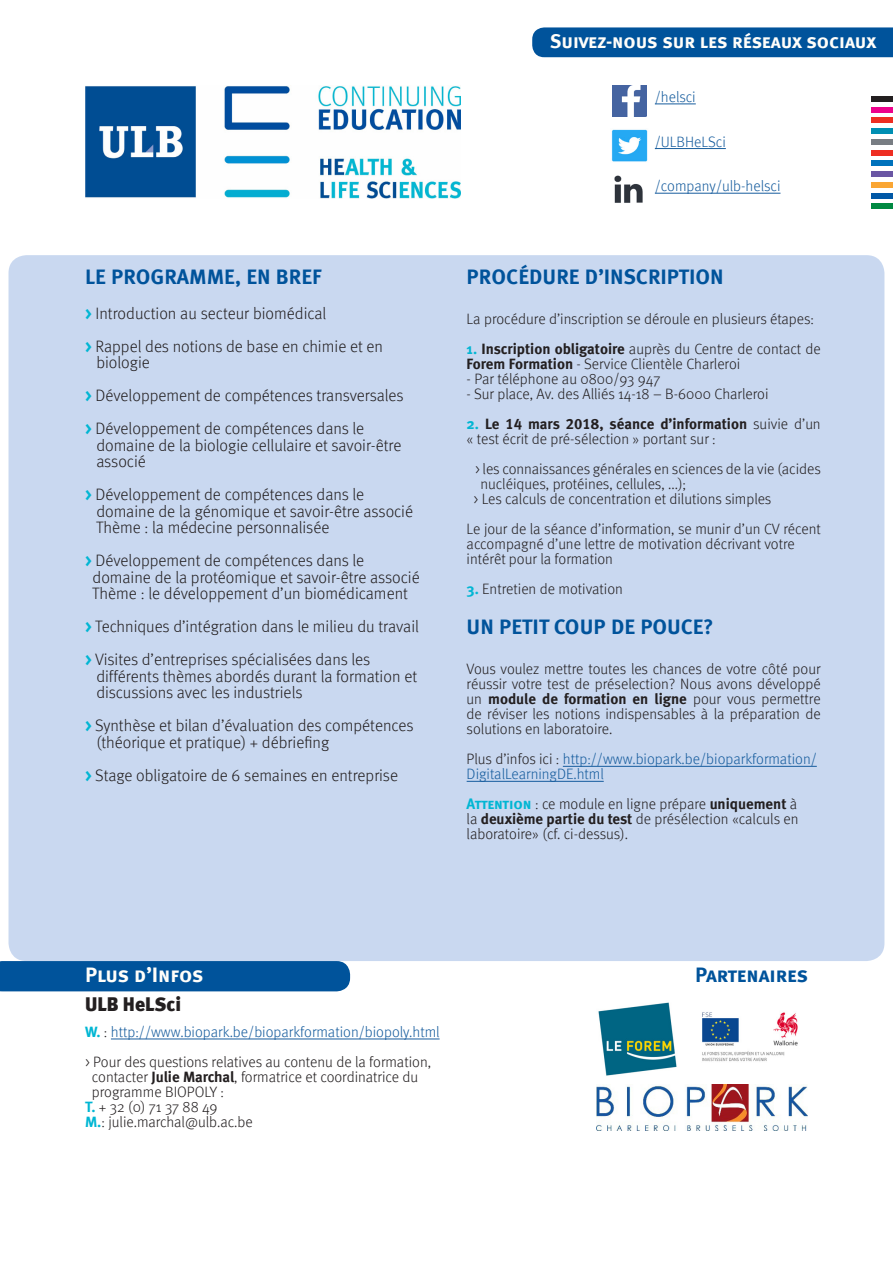
<style>
.page{position:relative;width:893px;height:1263px;background:#fff}
.page>*{position:absolute;margin:0;border:0;box-sizing:border-box;transform-origin:0 0}
.t1{font:21px "Meta Bold LF Caps";color:#00539b}
.t2{font:21px "Meta Bold LF Caps";letter-spacing:-.01em;color:#fffefa}
.t3{font:19.5px "Meta Bold LF Caps";letter-spacing:-.005em;color:#fffefa}
.t4{font:900 19.5px "Meta";color:#231f20}
.t5{font:300 16.5px "Meta";color:#231f20}
.t6{font:300 15px/15px "Meta";color:#231f20}
.t7{font:300 15px/15px "Meta";color:#175d9e}
.s1{font-size:22.5px;color:#00539b}
.s2{font-weight:700;color:#01b6d3}
.s3{font-family:"Meta Bold LF";font-weight:400}
.s4{font-weight:700}
.s5{color:#231f20}
.s6{font-family:"Meta Bold LF Caps";font-weight:400;color:#01b6d3}
</style>
<div class="page">
<div style="left:9px;top:255px;width:875px;height:706px;background:#c9d8f0;border-radius:18px"></div>
<div style="left:0;top:961px;width:350px;height:30px;background:#00539b"></div>
<hr style="left:111px;top:1039px;width:329px;height:1px;background:#175d9e">
<div style="left:532px;top:27px;width:361px;height:30px;background:#00539b"></div>
<img style="left:612px;top:85px;width:34px;height:32px">
<img style="left:611px;top:129px;width:37px;height:33px">
<hr style="left:655px;top:104px;width:41px;height:1px;background:#175d9e">
<hr style="left:655px;top:148px;width:71px;height:1px;background:#175d9e">
<div style="left:871px;top:107px;width:22px;height:5px;background:#ed028c"></div>
<div style="left:871px;top:96px;width:22px;height:6px;background:#231f20"></div>
<div style="left:871px;top:118px;width:22px;height:5px;background:#ee2e22"></div>
<div style="left:871px;top:150px;width:22px;height:5px;background:#ee2e22"></div>
<div style="left:871px;top:161px;width:22px;height:5px;background:#0072bc"></div>
<div style="left:871px;top:129px;width:22px;height:5px;background:#008fb3"></div>
<div style="left:871px;top:193px;width:22px;height:5px;background:#0158a6"></div>
<div style="left:871px;top:204px;width:22px;height:5px;background:#008942"></div>
<div style="left:871px;top:172px;width:22px;height:5px;background:#6a56a4"></div>
<div style="left:871px;top:139px;width:22px;height:6px;background:#787d83"></div>
<div style="left:871px;top:182px;width:22px;height:6px;background:#faa633"></div>
<hr style="left:563px;top:766px;width:254px;height:1px;background:#175d9e">
<hr style="left:467px;top:781px;width:137px;height:1px;background:#175d9e">
<img style="left:702px;top:1012px;width:96px;height:50px">
<img style="left:598px;top:1002px;width:79px;height:74px">
<img style="left:85px;top:86px;width:376px;height:112px">
<hr style="left:655px;top:193px;width:125px;height:1px;background:#175d9e">
<img style="left:614px;top:175px;width:29px;height:28px">
<img style="left:597px;top:1085px;width:211px;height:46px">
<p class="t3" style="left:535px;top:30px;width:342px"><span class="s1">H</span>Suivez-nous sur les réseaux sociaux</p>
<p class="t7" style="left:655px;top:89px;width:42px">/helsci</p>
<p class="t7" style="left:655px;top:134px;width:72px">/ULBHeLSci</p>
<p class="t1" style="left:85px;top:264px;width:238px">LE PROGRAMME, EN BREF</p>
<p class="t5" style="left:85px;top:304px;width:243px"><span class="s2">&gt;</span> Introduction au secteur biomédical</p>
<p class="t5" style="left:85px;top:337px;width:300px"><span class="s2">&gt;</span> Rappel des notions de base en chimie et en</p>
<p class="t5" style="left:96px;top:353px;width:55px">biologie</p>
<p class="t5" style="left:85px;top:386px;width:320px"><span class="s2">&gt;</span> Développement de compétences transversales</p>
<p class="t5" style="left:85px;top:419px;width:281px"><span class="s2">&gt;</span> Développement de compétences dans le</p>
<p class="t5" style="left:96px;top:436px;width:307px">domaine de la biologie cellulaire et savoir-être</p>
<p class="t5" style="left:96px;top:452px;width:51px">associé</p>
<p class="t5" style="left:85px;top:485px;width:281px"><span class="s2">&gt;</span> Développement de compétences dans le</p>
<p class="t5" style="left:96px;top:502px;width:318px">domaine de la génomique et savoir-être associé</p>
<p class="t5" style="left:96px;top:518px;width:235px">Thème : la médecine personnalisée</p>
<p class="t5" style="left:85px;top:551px;width:281px"><span class="s2">&gt;</span> Développement de compétences dans le</p>
<p class="t5" style="left:93px;top:568px;width:329px">domaine de la protéomique et savoir-être associé</p>
<p class="t5" style="left:92px;top:584px;width:317px">Thème : le développement d’un biomédicament</p>
<p class="t5" style="left:85px;top:617px;width:335px"><span class="s2">&gt;</span> Techniques d’intégration dans le milieu du travail</p>
<p class="t5" style="left:85px;top:650px;width:287px"><span class="s2">&gt;</span> Visites d’entreprises spécialisées dans les</p>
<p class="t5" style="left:96px;top:667px;width:322px">différents thèmes abordés durant la formation et</p>
<p class="t5" style="left:96px;top:683px;width:208px">discussions avec les industriels</p>
<p class="t5" style="left:85px;top:716px;width:330px"><span class="s2">&gt;</span> Synthèse et bilan d’évaluation des compétences</p>
<p class="t5" style="left:96px;top:733px;width:234px">(théorique et pratique) + débriefing</p>
<p class="t5" style="left:85px;top:766px;width:315px"><span class="s2">&gt;</span> Stage obligatoire de 6 semaines en entreprise</p>
<p class="t7" style="left:655px;top:178px;width:127px">/company/ulb-helsci</p>
<p class="t1" style="left:467px;top:264px;width:259px">PROCÉDURE D’INSCRIPTION</p>
<p class="t6" style="left:467px;top:311px;width:349px">La procédure d’inscription se déroule en plusieurs étapes:</p>
<p class="t6" style="left:467px;top:341px;width:356px"><span class="s2">1.</span> <span class="s3">Inscription</span> <span class="s4">obligatoire</span> auprès du Centre de contact de<br><span class="s4">Forem Formation</span> - Service Clientèle Charleroi</p>
<p class="t6" style="left:467px;top:371px;width:195px">- Par téléphone au 0800/93 947</p>
<p class="t6" style="left:467px;top:386px;width:303px">- Sur place, Av. des Alliés 14-18 – B-6000 Charleroi</p>
<p class="t6" style="left:467px;top:416px;width:356px"><span class="s2">2.</span> <span class="s3">Le 14 mars 2018, séance d’information</span> suivie d’un « test écrit de pré-sélection » portant sur :</p>
<p class="t6" style="left:475px;top:461px;width:347px">&gt; les connaissances générales en sciences de la vie (acides</p>
<p class="t6" style="left:480px;top:476px;width:207px">nucléiques, protéines, cellules, ...);</p>
<p class="t6" style="left:473px;top:491px;width:299px">&gt; Les calculs de concentration et dilutions simples</p>
<p class="t6" style="left:467px;top:521px;width:356px">Le jour de la séance d’information, se munir d’un CV récent accompagné d’une lettre de motivation décrivant votre</p>
<p class="t6" style="left:467px;top:551px;width:148px">intérêt pour la formation</p>
<p class="t6" style="left:467px;top:581px;width:158px"><span class="s2">3.</span> Entretien de motivation</p>
<p class="t1" style="left:467px;top:614px;width:248px">UN PETIT COUP DE POUCE?</p>
<p class="t6" style="left:467px;top:661px;width:356px;text-align:justify">Vous voulez mettre toutes les chances de votre côté pour réussir votre test de préselection? Nous avons développé un <span class="s4">module de formation en ligne</span> pour vous permettre de réviser les notions indispensables à la préparation de solutions en laboratoire.</p>
<p class="t7" style="left:467px;top:751px;width:352px"><span class="s5">Plus d’infos ici :</span> http://www.biopark.be/bioparkformation/<br>DigitalLearningDE.html</p>
<p class="t6" style="left:467px;top:796px;width:333px;text-align:justify"><span class="s6">Attention</span> : ce module en ligne prépare <span class="s4">uniquement</span> à la <span class="s4">deuxième partie du test</span> de présélection «calculs en laboratoire» (cf. ci-dessus).</p>
<p class="t2" style="left:85px;top:962px;width:120px">Plus d’Infos</p>
<p class="t1" style="left:695px;top:962px;width:114px">Partenaires</p>
<p class="t4" style="left:85px;top:993px;width:98px">ULB HeLSci</p>
<p class="t7" style="left:85px;top:1024px;width:356px"><span class="s2">W.</span> <span class="s5">:</span> http://www.biopark.be/bioparkformation/biopoly.html</p>
<p class="t6" style="left:85px;top:1054px;width:348px">&gt; Pour des questions relatives au contenu de la formation,</p>
<p class="t6" style="left:92px;top:1069px;width:328px">contacter <span class="s4">Julie Marchal</span>, formatrice et coordinatrice du</p>
<p class="t6" style="left:92px;top:1084px;width:133px">programme BIOPOLY :</p>
<p class="t6" style="left:85px;top:1099px;width:134px"><span class="s2">T.</span> + 32 (0) 71 37 88 49</p>
<p class="t6" style="left:85px;top:1114px;width:169px"><span class="s2">M.</span>: julie.marchal@ulb.ac.be</p>
</div>
